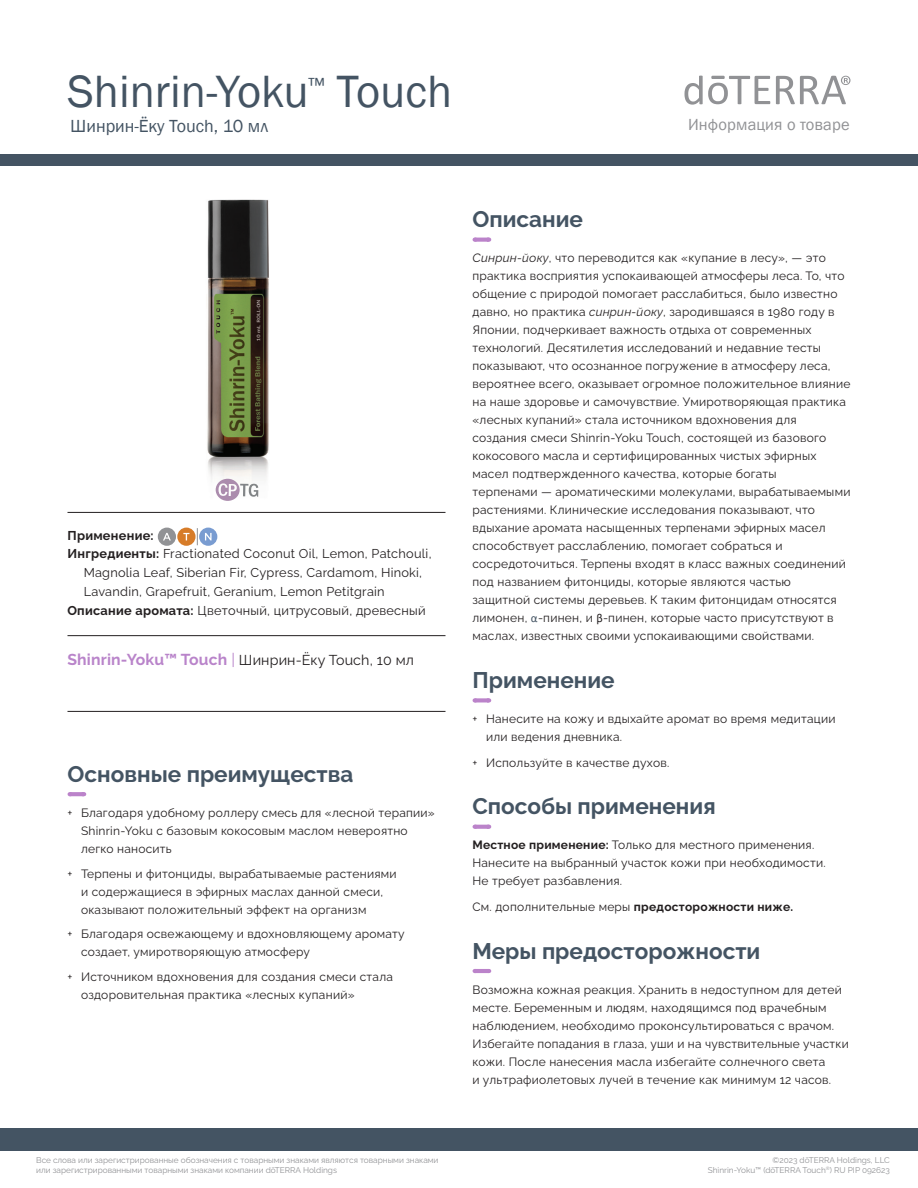
<style>
.page{position:relative;width:918px;height:1188px;background:#fff}
.page>*{position:absolute;margin:0;border:0;box-sizing:border-box;transform-origin:0 0}
.Main_Title{font:46.5px "Franklin Gothic";color:#445463}
.Header__Sanctuary_dash{font:22.5px "Raleway v 4020 Bold";color:#445463}
.Product_Descriptor_Title{font:18px "Franklin Gothic";color:#445463}
.t1{font:16.5px "Franklin Gothic";letter-spacing:.01em;color:#919295}
.Tag_Title_Roman__Top_Rule{font:14.25px "Raleway v 4020 Regular";letter-spacing:.01em;color:#231f20}
.Oil_Attributes_Panel{font:12.75px/18.8px "Raleway v 4020 Regular";letter-spacing:.02em;color:#231f20}
.Oil_Attributes_Top___Rule{font:12.75px "Raleway v 4020 Bold";letter-spacing:.02em;color:#231f20}
.Body{font:12px/18px "Raleway v 4020 Regular";letter-spacing:.02em;color:#231f20}
.Directions____body{font:12px/18px "Raleway v 4020 Regular";letter-spacing:.02em;color:#231f20}
.Footer_Left{font:8.25px/9.9px "Raleway v 4020 Regular";color:#919295}
.Footer_Right{font:8.25px/9.9px "Raleway v 4020 Regular";color:#919295;text-align:right}
.s1{font-family:"Raleway v 4020 Bold"}
.s2{font-family:"Raleway v 4020 Bold";font-size:15.75px;color:#b984ca}
.s3{font-size:15.75px;color:#b984ca}
.s4{font-family:"Raleway v 4020 Italic"}
.s5{font-family:"Calibri";color:#445463}
.s6{font-family:"Calibri"}
</style>
<div class="page">
<div style="left:0;top:155px;width:918px;height:11px;background:#445463"></div>
<div style="left:0;top:1128px;width:918px;height:23px;background:#445463"></div>
<svg style="left:776px;top:76px;width:74px;height:28px"></svg>
<svg style="left:684px;top:76px;width:86px;height:29px"></svg>
<hr style="left:68px;top:512px;width:378px;height:1px;background:#231f20">
<hr style="left:68px;top:635px;width:378px;height:1px;background:#231f20">
<hr style="left:68px;top:711px;width:378px;height:1px;background:#231f20">
<svg style="left:70px;top:792px;width:14px;height:4px"></svg>
<svg style="left:475px;top:238px;width:14px;height:4px"></svg>
<svg style="left:475px;top:698px;width:14px;height:4px"></svg>
<svg style="left:475px;top:825px;width:14px;height:4px"></svg>
<svg style="left:475px;top:969px;width:14px;height:4px"></svg>
<svg style="left:197px;top:528px;width:1px;height:17px"></svg>
<div style="left:158px;top:528px;width:18px;height:18px;background:#919295;border-radius:50%"></div>
<svg style="left:163px;top:533px;width:8px;height:7px"></svg>
<div style="left:177px;top:528px;width:19px;height:18px;background:#d77c29;border-radius:50%"></div>
<svg style="left:183px;top:533px;width:6px;height:7px"></svg>
<div style="left:199px;top:528px;width:18px;height:18px;background:#799cd1;border-radius:50%"></div>
<svg style="left:205px;top:534px;width:7px;height:6px"></svg>
<img style="left:199px;top:199px;width:77px;height:335px">
<svg style="left:216px;top:479px;width:42px;height:22px"></svg>
<p class="Main_Title" style="left:68px;top:63px;width:386px">Shinrin-Yoku<sup>™</sup> Touch</p>
<p class="Product_Descriptor_Title" style="left:70px;top:115px;width:200px">Шинрин-Ёку Touch, 10 мл</p>
<h3 class="t1" style="left:688px;top:114px;width:163px">Информация о товаре</h3>
<p class="Oil_Attributes_Top___Rule" style="left:68px;top:525px;width:88px">Применение:</p>
<p class="Oil_Attributes_Panel" style="left:84px;top:543px;width:349px;text-indent:-16px"><span class="s1">Ингредиенты:</span> Fractionated Coconut Oil, Lemon, Patchouli,<br>Magnolia Leaf, Siberian Fir, Cypress, Cardamom, Hinoki,<br>Lavandin, Grapefruit, Geranium, Lemon Petitgrain</p>
<p class="Oil_Attributes_Panel" style="left:68px;top:599px;width:360px"><span class="s1">Описание аромата:</span> Цветочный, цитрусовый, древесный</p>
<p class="Tag_Title_Roman__Top_Rule" style="left:68px;top:649px;width:348px"><span class="s2">Shinrin-Yoku™ Touch</span> <span class="s3">|</span> Шинрин-Ёку Touch, 10 мл</p>
<p class="Header__Sanctuary_dash" style="left:68px;top:756px;width:287px">Основные преимущества</p>
<p class="Body" style="left:81px;top:802px;width:355px;text-indent:-14px">+ Благодаря удобному роллеру смесь для «лесной терапии»<br>Shinrin-Yoku с базовым кокосовым маслом невероятно легко наносить</p>
<p class="Body" style="left:81px;top:863px;width:317px;text-indent:-14px">+ Терпены и фитонциды, вырабатываемые растениями и содержащиеся в эфирных маслах данной смеси, оказывают положительный эффект на организм</p>
<p class="Body" style="left:81px;top:924px;width:325px;text-indent:-14px">+ Благодаря освежающему и вдохновляющему аромату создает, умиротворяющую атмосферу</p>
<p class="Body" style="left:81px;top:967px;width:313px;text-indent:-14px">+ Источником вдохновения для создания смеси стала оздоровительная практика «лесных купаний»</p>
<p class="Footer_Left" style="left:36px;top:1154px;width:404px">Все слова или зарегистрированные обозначения с товарными знаками являются товарными знаками или зарегистрированными товарными знаками компании dōTERRA Holdings</p>
<p class="Header__Sanctuary_dash" style="left:472px;top:202px;width:112px">Описание</p>
<p class="Body" style="left:472px;top:248px;width:380px"><span class="s4">Синрин-йоку</span>, что переводится как «купание в лесу», — это практика восприятия успокаивающей атмосферы леса. То, что общение с природой помогает расслабиться, было известно давно, но практика <span class="s4">синрин-йоку</span>, зародившаяся в 1980 году в Японии, подчеркивает важность отдыха от современных технологий. Десятилетия исследований и недавние тесты показывают, что осознанное погружение в атмосферу леса, вероятнее всего, оказывает огромное положительное влияние на наше здоровье и самочувствие. Умиротворяющая практика «лесных купаний» стала источником вдохновения для создания смеси Shinrin-Yoku Touch, состоящей из базового кокосового масла и сертифицированных чистых эфирных масел подтвержденного качества, которые богаты<br>терпенами — ароматическими молекулами, вырабатываемыми растениями. Клинические исследования показывают, что вдыхание аромата насыщенных терпенами эфирных масел способствует расслаблению, помогает собраться и сосредоточиться. Терпены входят в класс важных соединений под названием фитонциды, которые являются частью защитной системы деревьев. К таким фитонцидам относятся лимонен, <span class="s5">α</span>-пинен, и <span class="s6">β</span>-пинен, которые часто присутствуют в маслах, известных своими успокаивающими свойствами.</p>
<p class="Header__Sanctuary_dash" style="left:472px;top:663px;width:144px">Применение</p>
<p class="Body" style="left:486px;top:709px;width:351px;text-indent:-14px">+ Нанесите на кожу и вдыхайте аромат во время медитации или ведения дневника.</p>
<p class="Body" style="left:472px;top:752px;width:199px">+ Используйте в качестве духов.</p>
<p class="Header__Sanctuary_dash" style="left:472px;top:789px;width:245px">Способы применения</p>
<p class="Directions____body" style="left:472px;top:835px;width:355px"><span class="s1">Местное применение:</span> Только для местного применения.<br>Нанесите на выбранный участок кожи при необходимости.<br>Не требует разбавления.</p>
<p class="Directions____body" style="left:472px;top:896px;width:322px">См. дополнительные меры <span class="s1">предосторожности ниже.</span></p>
<p class="Header__Sanctuary_dash" style="left:472px;top:933px;width:289px">Меры предосторожности</p>
<p class="Body" style="left:472px;top:979px;width:378px">Возможна кожная реакция. Хранить в недоступном для детей месте. Беременным и людям, находящимся под врачебным наблюдением, необходимо проконсультироваться с врачом.<br>Избегайте попадания в глаза, уши и на чувствительные участки кожи. После нанесения масла избегайте солнечного света<br>и ультрафиолетовых лучей в течение как минимум 12 часов.</p>
<p class="Footer_Right" style="left:708px;top:1154px;width:184px">©2023 dōTERRA Holdings, LLC<br>Shinrin-Yoku™ (dōTERRA Touch<sup>®</sup>) RU PIP 092623</p>
</div>
